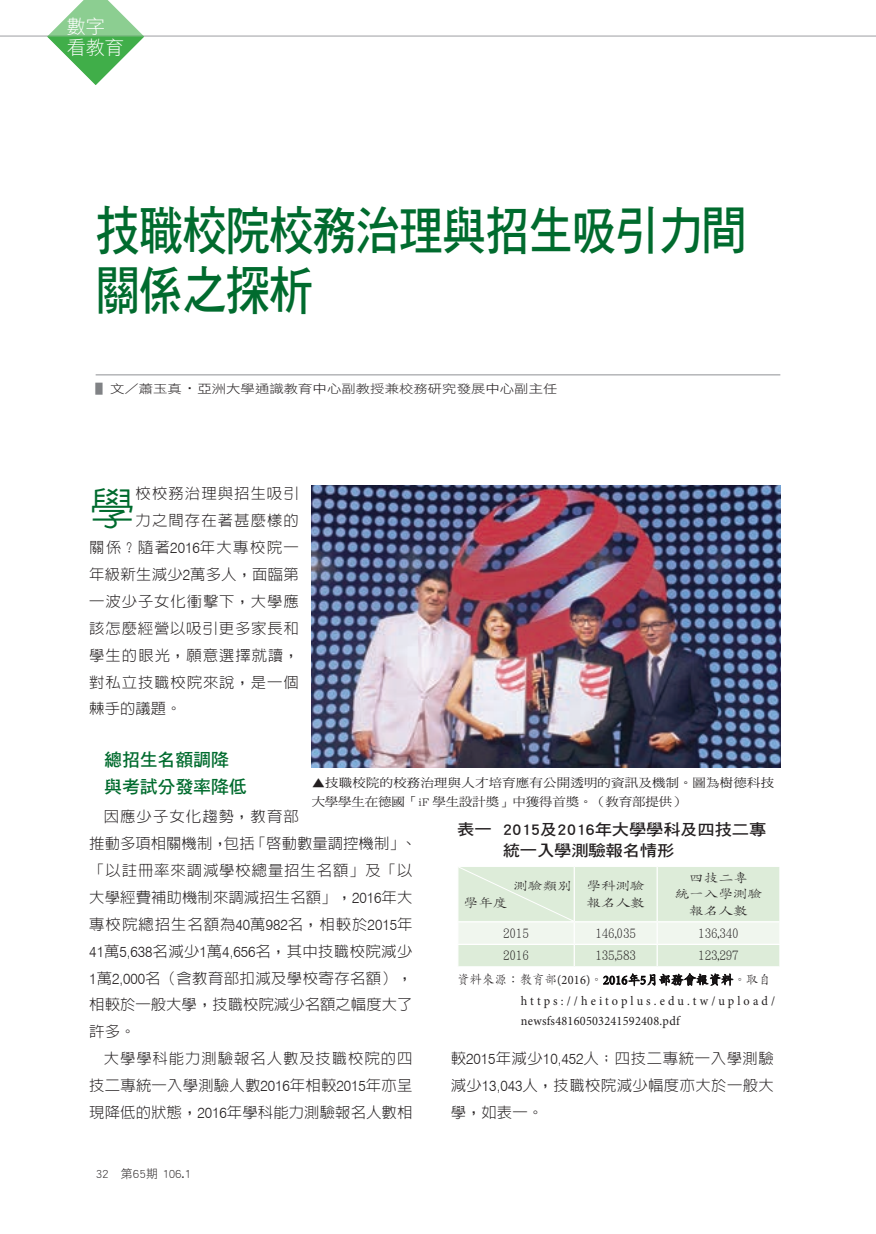
<style>
.page{position:relative;width:876px;height:1234px;background:#fff}
.page>*{position:absolute;margin:0;border:0;box-sizing:border-box;transform-origin:0 0}
.t1{font:52.5px/60px "DF Hei Std W7";letter-spacing:-.03em;color:#006b2e;scale:.85 1}
.內文字首大{font:300 44.85px "AR Hei B5 HK";color:#006b2e}
.單元頁{font:19.2px "DF Li Hei Lt WIN BF";color:#fff}
.內文中標{font:18px "DF Hei Std W7";letter-spacing:-.01em;color:#006b2e}
.表格標題{font:15.75px "DF Hei Std W7";letter-spacing:-.01em;color:#231f20;scale:1.1 1}
.內文LH{font:300 15px/26.8px "AR Hei B5 HK";letter-spacing:.025em;color:#231f20;text-align:justify}
.內文字首大-2{font:300 15px "AR Hei B5 HK";letter-spacing:.055em;color:#231f20}
.內文字首大-3{font:300 15px "AR Hei B5 HK";letter-spacing:.09em;color:#231f20}
.內文字首大-4{font:300 15px "AR Hei B5 HK";letter-spacing:.015em;color:#231f20}
.表格文字{font:13.8px "DF Kai Shu Std W3";letter-spacing:-.015em;color:#231f20;scale:.82 1}
.資料來源{font:12.9px/20.2px "Minion Pro";letter-spacing:.025em;color:#231f20;scale:.95 1}
.資料來源-2{font:12.9px "DF Kai Shu Std W3";letter-spacing:.02em;color:#231f20;scale:.95 1}
.表格文字-2{font:12.3px "DF Kai Shu Std W3";letter-spacing:-.01em;color:#231f20;scale:1.2 1}
.圖說{font:12px/19.5px "DF Ming Std W5";letter-spacing:.015em;color:#231f20;scale:1.12 1}
.t2{font:12px "DF Hei Std W3";color:#231f20;scale:1.2 1}
.t3{font:12px "DF Hei Std W3";color:#231f20}
.s1{color:#808285}
.s2{font-family:"AR Hei B5 HK";font-weight:300;font-size:15px}
.s3{font-family:"Swiss 721 BT"}
.s4{font-family:"Swiss 721 BT";font-size:14.4px}
.s5{font-family:"Minion Pro"}
.s6{font-family:"Minion Pro";color:#000}
.s7{color:#000}
</style>
<div class="page">
<hr style="left:0;top:35px;width:876px;height:2px;background:#a8a9ad">
<svg style="left:47px;top:0;width:97px;height:85px"></svg>
<hr style="left:96px;top:374px;width:684px;height:1px;background:#b4b5b8">
<svg style="left:458px;top:867px;width:322px;height:99px;background:#e2eede"></svg>
<svg style="left:603px;top:973px;width:130px;height:12px"></svg>
<img style="left:312px;top:486px;width:468px;height:281px">
<p class="單元頁" style="left:67px;top:16px;width:40px">數字</p>
<p class="單元頁" style="left:67px;top:38px;width:58px">看教育</p>
<p class="t1" style="left:96px;top:200px;width:767px">技職校院校務治理與招生吸引力間關係之探析</p>
<p class="t2" style="left:96px;top:382px;width:386px"><span class="s1">▌</span>文／蕭玉真<span class="s2">‧</span>亞洲大學通識教育中心副教授兼校務研究發展中心副主任</p>
<p class="內文字首大" style="left:89px;top:486px;width:48px">學</p>
<p class="內文字首大-2" style="left:136px;top:486px;width:165px">校校務治理與招生吸引</p>
<p class="內文字首大-2" style="left:136px;top:512px;width:165px">力之間存在著甚麼樣的</p>
<p class="內文字首大-3" style="left:89px;top:539px;width:211px">關係？隨著<span class="s3">2016</span>年大專校院一</p>
<p class="內文字首大-4" style="left:89px;top:566px;width:211px">年級新生減少<span class="s3">2</span>萬多人，面臨第</p>
<p class="內文字首大-2" style="left:89px;top:593px;width:211px">一波少子女化衝擊下，大學應</p>
<p class="內文字首大-2" style="left:89px;top:620px;width:211px">該怎麼經營以吸引更多家長和</p>
<p class="內文字首大-2" style="left:89px;top:647px;width:211px">學生的眼光，願意選擇就讀，</p>
<p class="內文字首大-2" style="left:89px;top:674px;width:211px">對私立技職校院來說，是一個</p>
<p class="內文字首大-2" style="left:89px;top:701px;width:94px">棘手的議題。</p>
<p class="內文中標" style="left:104px;top:749px;width:126px">總招生名額調降</p>
<p class="內文中標" style="left:104px;top:776px;width:144px">與考試分發率降低</p>
<p class="內文LH" style="left:89px;top:802px;width:329px;text-align:left;text-indent:14px">因應少子女化趨勢，教育部<br>推動多項相關機制，包括「啟動數量調控機制」、「以註冊率來調減學校總量招生名額」及「以大學經費補助機制來調減招生名額」，<span class="s3">2016</span>年大專校院總招生名額為<span class="s3">40</span>萬<span class="s3">982</span>名，相較於<span class="s3">2015</span>年<br><span class="s3">41</span>萬<span class="s3">5</span><span class="s4">,</span><span class="s3">638</span>名減少<span class="s3">1</span>萬<span class="s3">4</span><span class="s4">,</span><span class="s3">656</span>名，其中技職校院減少<br><span class="s3">1</span>萬<span class="s3">2</span><span class="s4">,</span><span class="s3">000</span>名（含教育部扣減及學校寄存名額），相較於一般大學，技職校院減少名額之幅度大了許多。</p>
<p class="內文LH" style="left:89px;top:1044px;width:325px;text-indent:14px">大學學科能力測驗報名人數及技職校院的四技二專統一入學測驗人數<span class="s3">2016</span>年相較<span class="s3">2015</span>年亦呈現降低的狀態，<span class="s3">2016</span>年學科能力測驗報名人數相</p>
<p class="內文LH" style="left:451px;top:1044px;width:325px">較<span class="s3">2015</span>年減少<span class="s3">10</span><span class="s4">,</span><span class="s3">452</span>人；四技二專統一入學測驗減少<span class="s3">13</span><span class="s4">,</span><span class="s3">043</span>人，技職校院減少幅度亦大於一般大學，如表一。</p>
<p class="圖說" style="left:312px;top:772px;width:414px">▲技職校院的校務治理與人才培育應有公開透明的資訊及機制。圖為樹德科技大學學生在德國「iF 學生設計獎」中獲得首獎。（教育部提供）</p>
<p class="表格標題" style="left:457px;top:820px;width:283px">表一 2015及2016年大學學科及四技二專</p>
<p class="表格標題" style="left:457px;top:841px;width:199px">　　 統一入學測驗報名情形</p>
<p class="表格文字-2" style="left:689px;top:870px;width:50px">四技二專</p>
<p class="表格文字-2" style="left:675px;top:887px;width:75px">統一入學測驗</p>
<p class="表格文字-2" style="left:689px;top:903px;width:50px">報名人數</p>
<p class="表格文字-2" style="left:586px;top:878px;width:50px">學科測驗</p>
<p class="表格文字-2" style="left:586px;top:895px;width:50px">報名人數</p>
<p class="表格文字-2" style="left:513px;top:878px;width:50px">測驗類別</p>
<p class="表格文字-2" style="left:463px;top:895px;width:38px">學年度</p>
<p class="表格文字" style="left:503px;top:924px;width:33px">2015</p>
<p class="表格文字" style="left:595px;top:924px;width:51px">146,035</p>
<p class="表格文字" style="left:698px;top:924px;width:51px">136,340</p>
<p class="表格文字" style="left:503px;top:947px;width:33px">2016</p>
<p class="表格文字" style="left:595px;top:947px;width:51px">135,583</p>
<p class="表格文字" style="left:698px;top:947px;width:51px">123,297</p>
<p class="資料來源-2" style="left:457px;top:972px;width:332px">資料來源：教育部<span class="s5">(2016)</span>。<span class="s6">2016</span><span class="s7">年</span><span class="s6">5</span><span class="s7">月部務會報資料</span>。取自</p>
<p class="資料來源" style="left:521px;top:990px;width:269px">https://heitoplus.edu.tw/upload/ newsfs48160503241592408.pdf</p>
<p class="t3" style="left:96px;top:1167px;width:97px">32 第65期 106.1</p>
</div>
